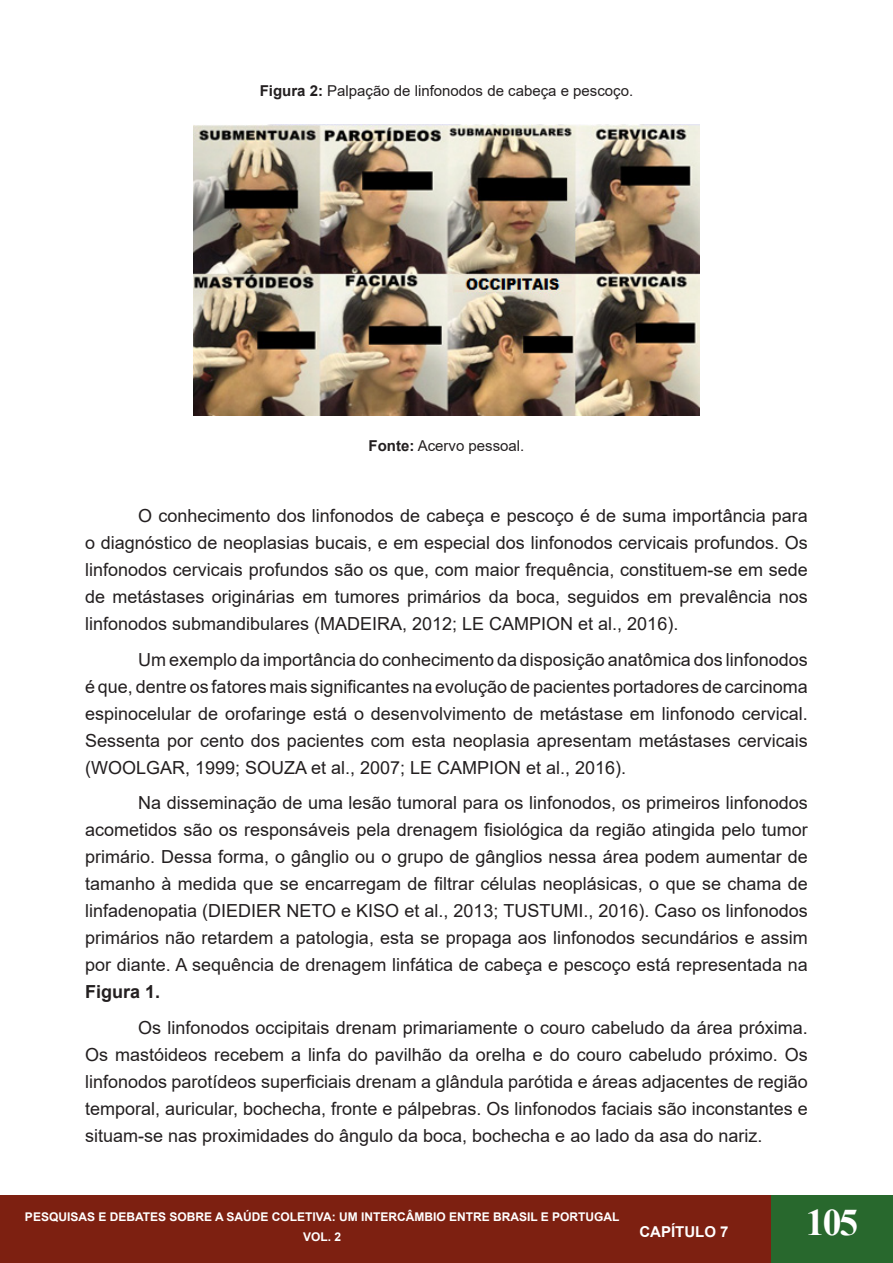
<style>
.page{position:relative;width:893px;height:1263px;background:#fff}
.page>*{position:absolute;margin:0;border:0;box-sizing:border-box;transform-origin:0 0}
.t1{font:700 37.5px "Times New Roman";color:#fff}
.t2{font:18px/27px "Arial";color:#231f20;text-align:justify}
.t3{font:15px "Arial";color:#231f20}
.t4{font:700 15px "Arial";color:#fff}
.t5{font:700 12px/20.2px "Arial";color:#fff;text-align:center}
.s1{font-weight:700}
</style>
<div class="page">
<div style="left:0;top:1196px;width:893px;height:67px;background:#7d2011"></div>
<hr style="left:0;top:1196px;width:1px;height:67px;background:#28682d">
<div style="left:771px;top:1196px;width:122px;height:67px;background:#28682d"></div>
<img style="left:193px;top:124px;width:507px;height:291px">
<p class="t3" style="left:260px;top:80px;width:375px"><span class="s1">Figura 2:</span> Palpação de linfonodos de cabeça e pescoço.</p>
<p class="t3" style="left:369px;top:435px;width:157px"><span class="s1">Fonte:</span> Acervo pessoal.</p>
<p class="t2" style="left:85px;top:502px;width:724px;text-indent:53px">O conhecimento dos linfonodos de cabeça e pescoço é de suma importância para o diagnóstico de neoplasias bucais, e em especial dos linfonodos cervicais profundos. Os linfonodos cervicais profundos são os que, com maior frequência, constituem-se em sede de metástases originárias em tumores primários da boca, seguidos em prevalência nos linfonodos submandibulares (MADEIRA, 2012; LE CAMPION et al., 2016).</p>
<p class="t2" style="left:85px;top:646px;width:724px;text-indent:53px">Um exemplo da importância do conhecimento da disposição anatômica dos linfonodos é que, dentre os fatores mais significantes na evolução de pacientes portadores de carcinoma espinocelular de orofaringe está o desenvolvimento de metástase em linfonodo cervical.<br>Sessenta por cento dos pacientes com esta neoplasia apresentam metástases cervicais (WOOLGAR, 1999; SOUZA et al., 2007; LE CAMPION et al., 2016).</p>
<p class="t2" style="left:85px;top:789px;width:724px;text-indent:53px">Na disseminação de uma lesão tumoral para os linfonodos, os primeiros linfonodos acometidos são os responsáveis pela drenagem fisiológica da região atingida pelo tumor primário. Dessa forma, o gânglio ou o grupo de gânglios nessa área podem aumentar de tamanho à medida que se encarregam de filtrar células neoplásicas, o que se chama de linfadenopatia (DIEDIER NETO e KISO et al., 2013; TUSTUMI., 2016). Caso os linfonodos primários não retardem a patologia, esta se propaga aos linfonodos secundários e assim por diante. A sequência de drenagem linfática de cabeça e pescoço está representada na <span class="s1">Figura 1.</span></p>
<p class="t2" style="left:85px;top:1014px;width:724px;text-indent:53px">Os linfonodos occipitais drenam primariamente o couro cabeludo da área próxima.<br>Os mastóideos recebem a linfa do pavilhão da orelha e do couro cabeludo próximo. Os linfonodos parotídeos superficiais drenam a glândula parótida e áreas adjacentes de região temporal, auricular, bochecha, fronte e pálpebras. Os linfonodos faciais são inconstantes e situam-se nas proximidades do ângulo da boca, bochecha e ao lado da asa do nariz.</p>
<p class="t5" style="left:25px;top:1207px;width:596px">PESQUISAS E DEBATES SOBRE A SAÚDE COLETIVA: UM INTERCÂMBIO ENTRE BRASIL E PORTUGAL<br>VOL. 2</p>
<p class="t4" style="left:639px;top:1221px;width:91px">CAPÍTULO 7</p>
<h1 class="t1" style="left:806px;top:1195px;width:54px">105</h1>
</div>
